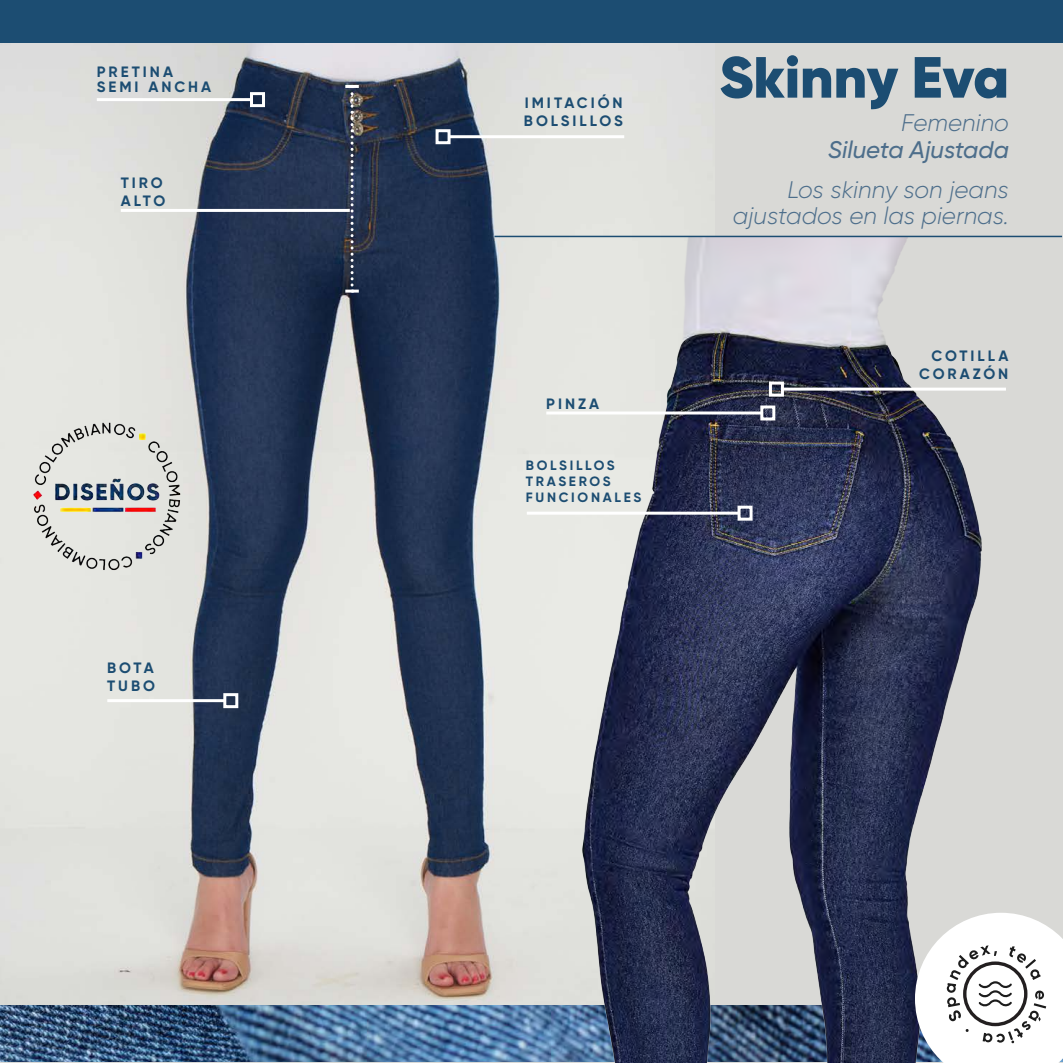
<style>
.page{position:relative;width:1063px;height:1063px;background:#fff}
.page>*{position:absolute;margin:0;border:0;box-sizing:border-box;transform-origin:0 0}
.t1{font:900 57.9px "Gilroy";color:#1c4d72}
.t2{font:italic 300 24px/25.8px "Gilroy";color:#4d6e8b;text-align:right}
.t3{font:italic 500 24px "Gilroy";color:#4d6e8b}
.t4{font:700 15px "Gilroy";letter-spacing:.2em;color:#1c4d72}
.t5{font:700 13.5px "Gilroy";letter-spacing:.2em;color:#1c4d72}
</style>
<div class="page">
<div style="left:0;top:0;width:1062px;height:1063px;background:#d9d9d6"></div>
<img style="left:0;top:42px;width:715px;height:955px">
<hr style="left:97px;top:98px;width:155px;height:3px;background:#fff">
<div style="left:250px;top:92px;width:15px;height:15px;border:3px solid #fff"></div>
<hr style="left:121px;top:209px;width:229px;height:3px;background:#fff">
<hr style="left:107px;top:699px;width:118px;height:3px;background:#fff">
<div style="left:223px;top:693px;width:15px;height:15px;border:3px solid #fff"></div>
<hr style="left:449px;top:135px;width:175px;height:3px;background:#fff">
<div style="left:436px;top:129px;width:15px;height:15px;border:3px solid #fff"></div>
<svg style="left:351px;top:88px;width:3px;height:202px"></svg>
<hr style="left:345px;top:290px;width:14px;height:3px;background:#fff">
<hr style="left:345px;top:85px;width:14px;height:3px;background:#fff">
<img style="left:0;top:1005px;width:358px;height:57px">
<div style="left:0;top:0;width:1062px;height:42px;background:#1c4d72"></div>
<img style="left:358px;top:237px;width:676px;height:826px">
<svg style="left:915px;top:913px;width:148px;height:150px;background:#e4e4e5"></svg>
<hr style="left:495px;top:236px;width:567px;height:1px;background:#1c4d72">
<img style="left:32px;top:421px;width:151px;height:151px">
<hr style="left:782px;top:388px;width:224px;height:3px;background:#fff">
<div style="left:769px;top:382px;width:15px;height:15px;border:3px solid #fff"></div>
<hr style="left:527px;top:512px;width:212px;height:3px;background:#fff">
<div style="left:738px;top:506px;width:15px;height:15px;border:3px solid #fff"></div>
<hr style="left:546px;top:412px;width:216px;height:3px;background:#fff">
<div style="left:760px;top:406px;width:15px;height:15px;border:3px solid #fff"></div>
<p class="t4" style="left:97px;top:62px;width:78px">PRETINA</p>
<p class="t4" style="left:97px;top:77px;width:116px">SEMI ANCHA</p>
<p class="t4" style="left:121px;top:173px;width:44px">TIRO</p>
<p class="t4" style="left:121px;top:191px;width:46px">ALTO</p>
<p class="t4" style="left:107px;top:659px;width:48px">BOTA</p>
<p class="t4" style="left:107px;top:677px;width:49px">TUBO</p>
<p class="t4" style="left:525px;top:94px;width:100px">IMITACIÓN</p>
<p class="t4" style="left:524px;top:112px;width:100px">BOLSILLOS</p>
<p class="t4" style="left:546px;top:394px;width:55px">PINZA</p>
<p class="t5" style="left:526px;top:457px;width:90px">BOLSILLOS</p>
<p class="t5" style="left:526px;top:473px;width:86px">TRASEROS</p>
<p class="t5" style="left:526px;top:489px;width:117px">FUNCIONALES</p>
<p class="t1" style="left:720px;top:41px;width:291px">Skinny Eva</p>
<p class="t2" style="left:901px;top:110px;width:109px">Femenino</p>
<p class="t3" style="left:828px;top:134px;width:182px">Silueta Ajustada</p>
<p class="t2" style="left:733px;top:177px;width:278px">Los skinny son jeans ajustados en las piernas.</p>
<p class="t4" style="left:932px;top:346px;width:78px">COTILLA</p>
<p class="t4" style="left:919px;top:364px;width:91px">CORAZÓN</p>
</div>
